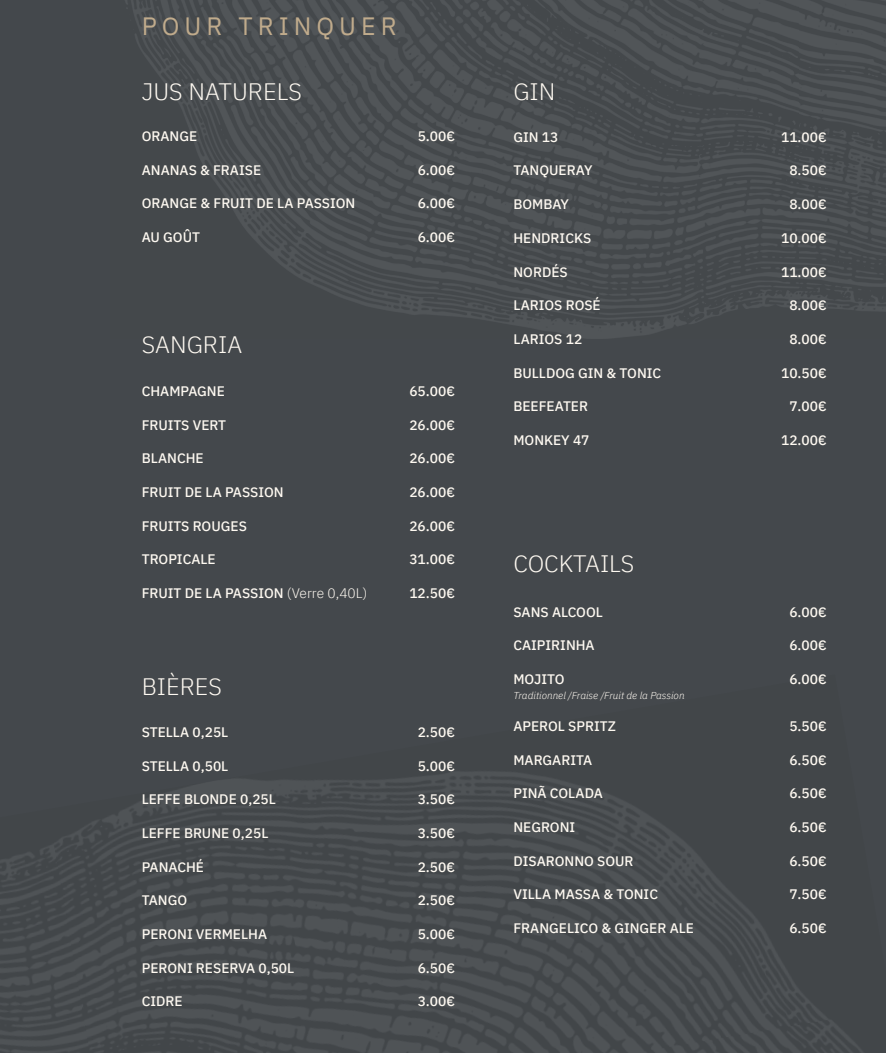
<style>
.page{position:relative;width:886px;height:1053px;background:#fff}
.page>*{position:absolute;margin:0;border:0;box-sizing:border-box;transform-origin:0 0}
.t1{font:25px "IBM Plex Sans";letter-spacing:.2em;color:#c0ab8c}
.t2{font:300 23.75px "IBM Plex Sans";color:#fef9f1}
.t3{font:500 13.75px "IBM Plex Sans";color:#fef9f1}
.t4{font:italic 300 10px "IBM Plex Sans";color:#fef9f1}
.s1{font-weight:300}
</style>
<div class="page">
<div style="left:0;top:0;width:886px;height:1052px;background:#44484c"></div>
<img style="left:360px;top:772px;width:456px;height:280px">
<img style="left:635px;top:1009px;width:225px;height:43px">
<img style="left:90px;top:779px;width:270px;height:273px">
<img style="left:0;top:830px;width:90px;height:222px">
<img style="left:125px;top:0;width:761px;height:338px">
<h1 class="t1" style="left:142px;top:7px;width:256px">POUR TRINQUER</h1>
<h2 class="t2" style="left:142px;top:74px;width:162px">JUS NATURELS</h2>
<p class="t3" style="left:142px;top:125px;width:57px">ORANGE</p>
<p class="t3" style="left:418px;top:125px;width:39px">5.00€</p>
<p class="t3" style="left:142px;top:159px;width:121px">ANANAS &amp; FRAISE</p>
<p class="t3" style="left:418px;top:159px;width:39px">6.00€</p>
<p class="t3" style="left:142px;top:193px;width:215px">ORANGE &amp; FRUIT DE LA PASSION</p>
<p class="t3" style="left:418px;top:193px;width:39px">6.00€</p>
<p class="t3" style="left:142px;top:226px;width:60px">AU GOÛT</p>
<p class="t3" style="left:418px;top:226px;width:39px">6.00€</p>
<h2 class="t2" style="left:142px;top:327px;width:102px">SANGRIA</h2>
<p class="t3" style="left:142px;top:380px;width:85px">CHAMPAGNE</p>
<p class="t3" style="left:409px;top:380px;width:47px">65.00€</p>
<p class="t3" style="left:142px;top:414px;width:86px">FRUITS VERT</p>
<p class="t3" style="left:409px;top:414px;width:47px">26.00€</p>
<p class="t3" style="left:142px;top:447px;width:63px">BLANCHE</p>
<p class="t3" style="left:409px;top:447px;width:47px">26.00€</p>
<p class="t3" style="left:142px;top:481px;width:143px">FRUIT DE LA PASSION</p>
<p class="t3" style="left:409px;top:481px;width:47px">26.00€</p>
<p class="t3" style="left:142px;top:515px;width:107px">FRUITS ROUGES</p>
<p class="t3" style="left:409px;top:515px;width:47px">26.00€</p>
<p class="t3" style="left:142px;top:548px;width:75px">TROPICALE</p>
<p class="t3" style="left:409px;top:548px;width:47px">31.00€</p>
<p class="t3" style="left:142px;top:582px;width:227px">FRUIT DE LA PASSION <span class="s1">(Verre 0,40L)</span></p>
<p class="t3" style="left:409px;top:582px;width:47px">12.50€</p>
<h2 class="t2" style="left:142px;top:668px;width:82px">BIÈRES</h2>
<p class="t3" style="left:142px;top:721px;width:88px">STELLA 0,25L</p>
<p class="t3" style="left:418px;top:721px;width:39px">2.50€</p>
<p class="t3" style="left:142px;top:755px;width:88px">STELLA 0,50L</p>
<p class="t3" style="left:418px;top:755px;width:39px">5.00€</p>
<p class="t3" style="left:142px;top:788px;width:136px">LEFFE BLONDE 0,25L</p>
<p class="t3" style="left:418px;top:788px;width:39px">3.50€</p>
<p class="t3" style="left:142px;top:822px;width:128px">LEFFE BRUNE 0,25L</p>
<p class="t3" style="left:418px;top:822px;width:39px">3.50€</p>
<p class="t3" style="left:142px;top:855px;width:64px">PANACHÉ</p>
<p class="t3" style="left:418px;top:855px;width:39px">2.50€</p>
<p class="t3" style="left:142px;top:889px;width:47px">TANGO</p>
<p class="t3" style="left:418px;top:889px;width:39px">2.50€</p>
<p class="t3" style="left:142px;top:923px;width:127px">PERONI VERMELHA</p>
<p class="t3" style="left:418px;top:923px;width:39px">5.00€</p>
<p class="t3" style="left:142px;top:956px;width:154px">PERONI RESERVA 0,50L</p>
<p class="t3" style="left:418px;top:956px;width:39px">6.50€</p>
<p class="t3" style="left:142px;top:990px;width:42px">CIDRE</p>
<p class="t3" style="left:418px;top:990px;width:39px">3.00€</p>
<h2 class="t2" style="left:513px;top:74px;width:44px">GIN</h2>
<p class="t3" style="left:513px;top:126px;width:46px">GIN 13</p>
<p class="t3" style="left:781px;top:126px;width:47px">11.00€</p>
<p class="t3" style="left:513px;top:160px;width:81px">TANQUERAY</p>
<p class="t3" style="left:789px;top:160px;width:39px">8.50€</p>
<p class="t3" style="left:513px;top:193px;width:57px">BOMBAY</p>
<p class="t3" style="left:789px;top:193px;width:39px">8.00€</p>
<p class="t3" style="left:513px;top:227px;width:79px">HENDRICKS</p>
<p class="t3" style="left:781px;top:227px;width:47px">10.00€</p>
<p class="t3" style="left:513px;top:261px;width:56px">NORDÉS</p>
<p class="t3" style="left:781px;top:261px;width:47px">11.00€</p>
<p class="t3" style="left:513px;top:294px;width:89px">LARIOS ROSÉ</p>
<p class="t3" style="left:789px;top:294px;width:39px">8.00€</p>
<p class="t3" style="left:513px;top:328px;width:70px">LARIOS 12</p>
<p class="t3" style="left:789px;top:328px;width:39px">8.00€</p>
<p class="t3" style="left:513px;top:362px;width:149px">BULLDOG GIN &amp; TONIC</p>
<p class="t3" style="left:781px;top:362px;width:47px">10.50€</p>
<p class="t3" style="left:513px;top:395px;width:76px">BEEFEATER</p>
<p class="t3" style="left:789px;top:395px;width:39px">7.00€</p>
<p class="t3" style="left:513px;top:429px;width:78px">MONKEY 47</p>
<p class="t3" style="left:781px;top:429px;width:47px">12.00€</p>
<h2 class="t2" style="left:513px;top:545px;width:122px">COCKTAILS</h2>
<p class="t3" style="left:513px;top:601px;width:91px">SANS ALCOOL</p>
<p class="t3" style="left:789px;top:601px;width:39px">6.00€</p>
<p class="t3" style="left:513px;top:634px;width:83px">CAIPIRINHA</p>
<p class="t3" style="left:789px;top:634px;width:39px">6.00€</p>
<p class="t3" style="left:513px;top:668px;width:53px">MOJITO</p>
<p class="t3" style="left:789px;top:668px;width:39px">6.00€</p>
<p class="t4" style="left:513px;top:687px;width:173px">Traditionnel /Fraise /Fruit de la Passion</p>
<p class="t3" style="left:513px;top:715px;width:104px">APEROL SPRITZ</p>
<p class="t3" style="left:789px;top:715px;width:39px">5.50€</p>
<p class="t3" style="left:513px;top:749px;width:80px">MARGARITA</p>
<p class="t3" style="left:789px;top:749px;width:39px">6.50€</p>
<p class="t3" style="left:513px;top:782px;width:91px">PINÃ COLADA</p>
<p class="t3" style="left:789px;top:782px;width:39px">6.50€</p>
<p class="t3" style="left:513px;top:816px;width:63px">NEGRONI</p>
<p class="t3" style="left:789px;top:816px;width:39px">6.50€</p>
<p class="t3" style="left:513px;top:850px;width:122px">DISARONNO SOUR</p>
<p class="t3" style="left:789px;top:850px;width:39px">6.50€</p>
<p class="t3" style="left:513px;top:883px;width:146px">VILLA MASSA &amp; TONIC</p>
<p class="t3" style="left:789px;top:883px;width:39px">7.50€</p>
<p class="t3" style="left:513px;top:917px;width:182px">FRANGELICO &amp; GINGER ALE</p>
<p class="t3" style="left:789px;top:917px;width:39px">6.50€</p>
</div>
